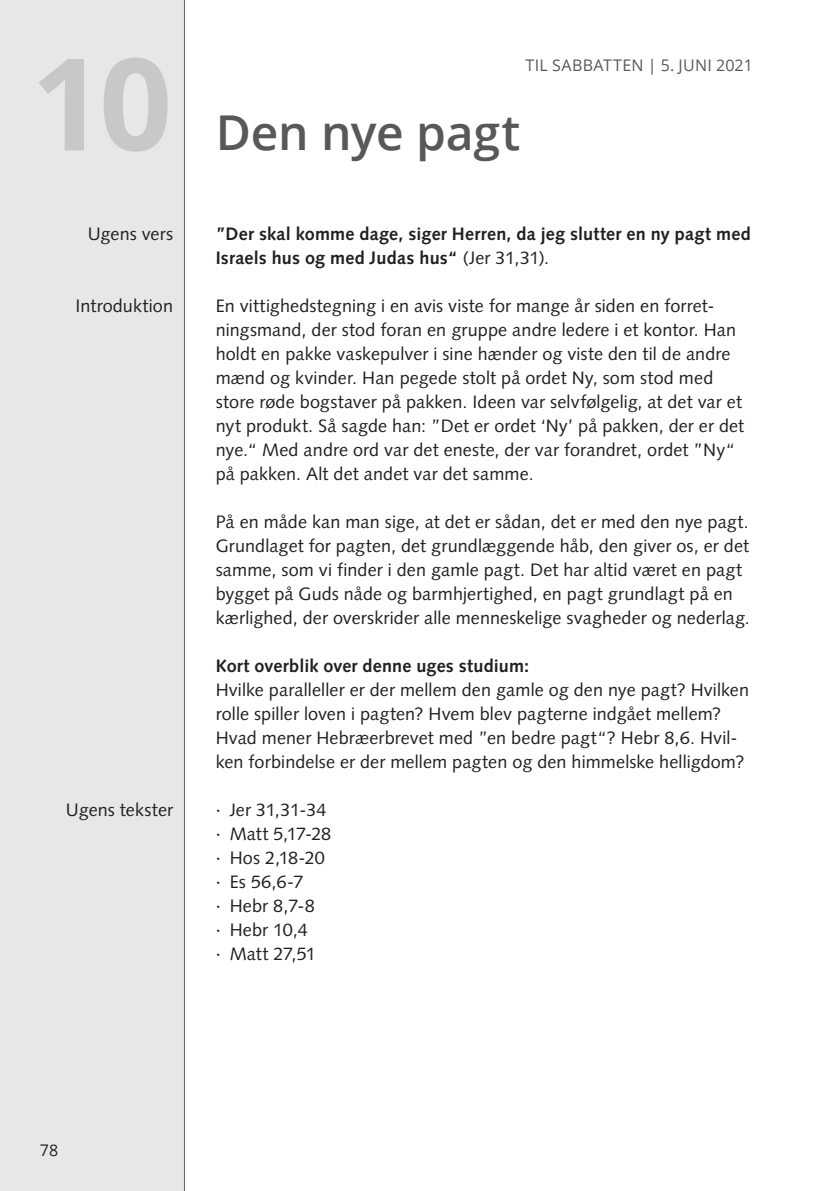
<style>
.page{position:relative;width:840px;height:1191px;background:#fff}
.page>*{position:absolute;margin:0;border:0;box-sizing:border-box;transform-origin:0 0}
.t1{font:700 128px "Open Sans";color:#c7c8ca}
.t2{font:600 48px "Open Sans";letter-spacing:-.005em;color:#57585a}
.t3{font:18px/24px "Syntax LT Std";letter-spacing:.005em;color:#231f20}
.t4{font:700 18px/24px "Syntax LT Std";letter-spacing:.01em;color:#231f20}
.t5{font:16px "Open Sans";letter-spacing:.02em;color:#57585a}
.t6{font:16px "Open Sans";color:#231f20}
.s1{font-weight:400}
</style>
<div class="page">
<div style="left:0;top:0;width:184px;height:1191px;background:#e6e7e9"></div>
<hr style="left:184px;top:0;width:1px;height:1191px;background:#636366">
<h1 class="t1" style="left:31px;top:14px;width:142px">10</h1>
<p class="t3" style="left:88px;top:222px;width:87px">Ugens vers</p>
<p class="t3" style="left:75px;top:294px;width:99px">Introduktion</p>
<p class="t3" style="left:66px;top:798px;width:109px">Ugens tekster</p>
<p class="t5" style="left:525px;top:54px;width:228px">TIL SABBATTEN | 5. JUNI 2021</p>
<h2 class="t2" style="left:215px;top:100px;width:306px">Den nye pagt</h2>
<p class="t4" style="left:215px;top:222px;width:536px">”Der skal komme dage, siger Herren, da jeg slutter en ny pagt med<br>Israels hus og med Judas hus“ <span class="s1">(Jer 31,31).</span></p>
<p class="t3" style="left:215px;top:294px;width:529px">En vittighedstegning i en avis viste for mange år siden en forret&shy;ningsmand, der stod foran en gruppe andre ledere i et kontor. Han holdt en pakke vaskepulver i sine hænder og viste den til de andre mænd og kvinder. Han pegede stolt på ordet Ny, som stod med store røde bogstaver på pakken. Ideen var selvfølgelig, at det var et nyt produkt. Så sagde han: ”Det er ordet ‘Ny’ på pakken, der er det nye.“ Med andre ord var det eneste, der var forandret, ordet ”Ny“ på pakken. Alt det andet var det samme.</p>
<p class="t3" style="left:215px;top:510px;width:535px">På en måde kan man sige, at det er sådan, det er med den nye pagt.<br>Grundlaget for pagten, det grundlæggende håb, den giver os, er det samme, som vi finder i den gamle pagt. Det har altid været en pagt bygget på Guds nåde og barmhjertighed, en pagt grundlagt på en kærlighed, der overskrider alle menneskelige svagheder og nederlag.</p>
<p class="t4" style="left:215px;top:654px;width:315px">Kort overblik over denne uges studium:</p>
<p class="t3" style="left:215px;top:678px;width:534px">Hvilke paralleller er der mellem den gamle og den nye pagt? Hvilken rolle spiller loven i pagten? Hvem blev pagterne indgået mellem?<br>Hvad mener Hebræerbrevet med ”en bedre pagt“? Hebr 8,6. Hvil&shy;ken forbindelse er der mellem pagten og den himmelske helligdom?</p>
<p class="t3" style="left:215px;top:798px;width:117px">· Jer 31,31-34 · Matt 5,17-28 · Hos 2,18-20 · Es 56,6-7<br>· Hebr 8,7-8<br>· Hebr 10,4<br>· Matt 27,51</p>
<p class="t6" style="left:40px;top:1138px;width:20px">78</p>
</div>
